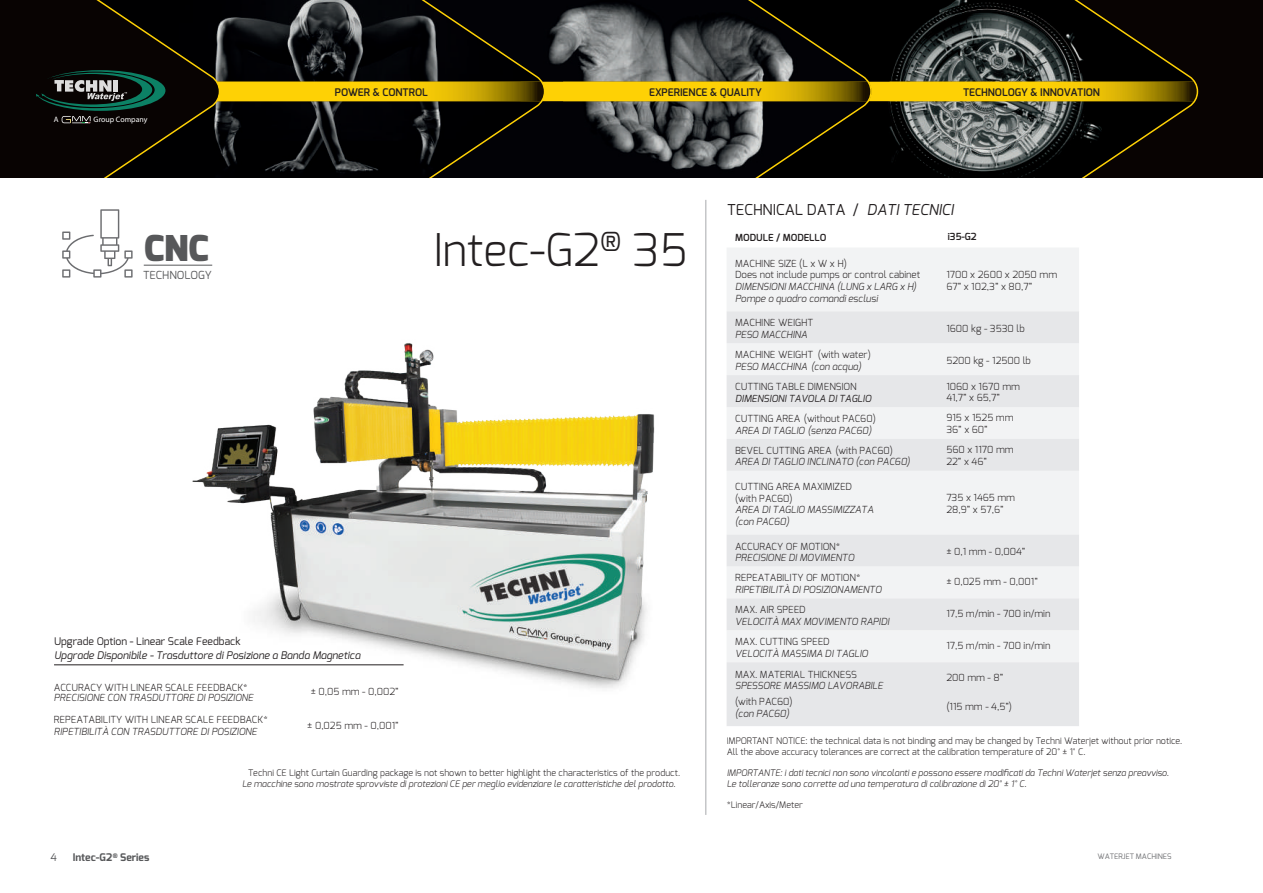
<style>
.page{position:relative;width:1263px;height:893px;background:#fff}
.page>*{position:absolute;margin:0;border:0;box-sizing:border-box;transform-origin:0 0}
.t1{font:300 45px "Exo";color:#231f20}
.t2{font:900 35.55px "Exo";color:#57585a}
.t3{font:15px "Exo";color:#231f20}
.t4{font:11.1px "Exo";color:#57585a}
.t5{font:italic 10.5px "Exo";color:#231f20}
.t6{font:600 10.5px "Exo";color:#231f20}
.t7{font:10.5px "Exo";color:#231f20}
.t8{font:700 10.5px "Exo";color:#57585a}
.t9{font:10.5px "Exo";color:#57585a}
.t10{font:300 9.75px/11.7px "Exo";color:#231f20}
.t11{font:italic 300 9.75px/11.7px "Exo";color:#231f20}
.t12{font:italic 9.75px "Exo";color:#231f20}
.t13{font:600 9.75px "Exo";color:#231f20}
.t14{font:300 9px/10.8px "Exo";color:#231f20}
.t15{font:italic 300 9px/10.8px "Exo";color:#231f20}
.t16{font:7.8px "Myriad Pro";color:#fff}
.t17{font:7.5px "Exo";color:#6c6d70}
.t18{font:800 6.15px "Exo";color:#57585a}
.s1{font-style:italic}
</style>
<div class="page">
<div style="left:0;top:0;width:1262px;height:179px;background:#080302"></div>
<img style="left:872px;top:0;width:114px;height:179px">
<img style="left:546px;top:4px;width:114px;height:175px">
<svg style="left:660px;top:0;width:212px;height:179px"></svg>
<svg style="left:986px;top:0;width:213px;height:179px"></svg>
<img style="left:221px;top:0;width:113px;height:179px">
<svg style="left:221px;top:82px;width:977px;height:19px;background:#e4bc04"></svg>
<svg style="left:9px;top:0;width:212px;height:179px"></svg>
<svg style="left:334px;top:0;width:212px;height:179px"></svg>
<svg style="left:36px;top:70px;width:129px;height:54px"></svg>
<hr style="left:705px;top:200px;width:1px;height:615px;background:#a8a9ad">
<hr style="left:144px;top:265px;width:68px;height:1px;background:#57585a">
<svg style="left:62px;top:209px;width:71px;height:69px"></svg>
<hr style="left:54px;top:665px;width:350px;height:1px;background:#231f20">
<div style="left:727px;top:248px;width:352px;height:63px;background:#f2f3f4"></div>
<svg style="left:727px;top:311px;width:352px;height:415px;fill:#e6e7e9"></svg>
<img style="left:140px;top:317px;width:610px;height:406px">
<p class="t16" style="left:54px;top:114px;width:6px">A</p>
<p class="t16" style="left:94px;top:114px;width:55px">Group Company</p>
<p class="t6" style="left:335px;top:85px;width:95px">POWER &amp; CONTROL</p>
<p class="t6" style="left:649px;top:85px;width:114px">EXPERIENCE &amp; QUALITY</p>
<p class="t6" style="left:963px;top:85px;width:138px">TECHNOLOGY &amp; INNOVATION</p>
<h3 class="t3" style="left:727px;top:200px;width:228px">TECHNICAL DATA / <span class="s1">DATI TECNICI</span></h3>
<h1 class="t1" style="left:433px;top:221px;width:256px">Intec-G2<sup>®</sup> 35</h1>
<p class="t13" style="left:735px;top:231px;width:93px">MODULE / MODELLO</p>
<p class="t10" style="left:735px;top:269px;width:187px">Does not include pumps or control cabinet</p>
<p class="t11" style="left:735px;top:281px;width:183px">DIMENSIONI MACCHINA (LUNG x LARG x H)<br>Pompe o quadro comandi esclusi</p>
<p class="t10" style="left:735px;top:317px;width:79px">MACHINE WEIGHT</p>
<p class="t11" style="left:735px;top:329px;width:74px">PESO MACCHINA</p>
<p class="t10" style="left:735px;top:349px;width:79px">MACHINE WEIGHT</p>
<p class="t11" style="left:735px;top:360px;width:128px">PESO MACCHINA (con acqua)</p>
<p class="t10" style="left:735px;top:381px;width:123px">CUTTING TABLE DIMENSION</p>
<p class="t12" style="left:735px;top:392px;width:138px">DIMENSIONI TAVOLA DI TAGLIO</p>
<p class="t10" style="left:735px;top:413px;width:142px">CUTTING AREA (without PAC60)</p>
<p class="t11" style="left:735px;top:424px;width:138px">AREA DI TAGLIO (senza PAC60)</p>
<p class="t10" style="left:735px;top:444px;width:159px">BEVEL CUTTING AREA (with PAC60)</p>
<p class="t10" style="left:735px;top:481px;width:118px">CUTTING AREA MAXIMIZED (with PAC60)</p>
<p class="t11" style="left:735px;top:504px;width:140px">AREA DI TAGLIO MASSIMIZZATA (con PAC60)</p>
<p class="t10" style="left:735px;top:540px;width:107px">ACCURACY OF MOTION*</p>
<p class="t11" style="left:735px;top:552px;width:121px">PRECISIONE DI MOVIMENTO</p>
<p class="t10" style="left:735px;top:572px;width:127px">REPEATABILITY OF MOTION*</p>
<p class="t11" style="left:735px;top:584px;width:148px">RIPETIBILITÀ DI POSIZIONAMENTO</p>
<p class="t13" style="left:948px;top:231px;width:30px">i35-G2</p>
<h2 class="t2" style="left:144px;top:225px;width:66px">CNC</h2>
<p class="t4" style="left:143px;top:268px;width:70px">TECHNOLOGY</p>
<p class="t10" style="left:735px;top:257px;width:113px">MACHINE SIZE (L x W x H)</p>
<p class="t10" style="left:946px;top:269px;width:112px">1700 x 2600 x 2050 mm<br>67” x 102,3” x 80,7”</p>
<p class="t10" style="left:946px;top:322px;width:80px">1600 kg - 3530 lb</p>
<p class="t10" style="left:946px;top:354px;width:86px">5200 kg - 12500 lb</p>
<p class="t10" style="left:946px;top:380px;width:75px">1060 x 1670 mm<br>41,7” x 65,7”</p>
<p class="t10" style="left:946px;top:412px;width:69px">915 x 1525 mm<br>36” x 60”</p>
<p class="t10" style="left:946px;top:444px;width:69px">560 x 1170 mm<br>22” x 46”</p>
<p class="t10" style="left:946px;top:492px;width:70px">735 x 1465 mm<br>28,9” x 57,6”</p>
<p class="t10" style="left:946px;top:545px;width:81px">± 0,1 mm - 0,004”</p>
<p class="t10" style="left:946px;top:576px;width:93px">± 0,025 mm - 0,001”</p>
<p class="t10" style="left:946px;top:608px;width:106px">17,5 m/min - 700 in/min</p>
<p class="t10" style="left:946px;top:640px;width:106px">17,5 m/min - 700 in/min</p>
<p class="t10" style="left:946px;top:672px;width:58px">200 mm - 8”</p>
<p class="t10" style="left:946px;top:700px;width:67px">(115 mm - 4,5”)</p>
<p class="t10" style="left:818px;top:349px;width:55px">(with water)</p>
<p class="t11" style="left:735px;top:456px;width:177px">AREA DI TAGLIO INCLINATO (con PAC60)</p>
<p class="t10" style="left:735px;top:604px;width:72px">MAX. AIR SPEED</p>
<p class="t11" style="left:735px;top:616px;width:156px">VELOCITÀ MAX MOVIMENTO RAPIDI</p>
<p class="t10" style="left:735px;top:636px;width:96px">MAX. CUTTING SPEED</p>
<p class="t11" style="left:735px;top:647px;width:134px">VELOCITÀ MASSIMA DI TAGLIO</p>
<p class="t10" style="left:735px;top:668px;width:123px">MAX. MATERIAL THICKNESS</p>
<p class="t11" style="left:735px;top:680px;width:149px">SPESSORE MASSIMO LAVORABILE</p>
<p class="t11" style="left:735px;top:708px;width:56px">(con PAC60)</p>
<p class="t7" style="left:54px;top:634px;width:188px">Upgrade Option - Linear Scale Feedback</p>
<p class="t5" style="left:54px;top:649px;width:308px">Upgrade Disponibile - Trasduttore di Posizione a Banda Magnetica</p>
<p class="t10" style="left:54px;top:681px;width:195px">ACCURACY WITH LINEAR SCALE FEEDBACK*</p>
<p class="t11" style="left:54px;top:692px;width:201px">PRECISIONE CON TRASDUTTORE DI POSIZIONE</p>
<p class="t10" style="left:311px;top:685px;width:90px">± 0,05 mm - 0,002”</p>
<p class="t10" style="left:735px;top:696px;width:59px">(with PAC60)</p>
<p class="t10" style="left:54px;top:714px;width:215px">REPEATABILITY WITH LINEAR SCALE FEEDBACK*</p>
<p class="t11" style="left:54px;top:725px;width:205px">RIPETIBILITÀ CON TRASDUTTORE DI POSIZIONE</p>
<p class="t10" style="left:307px;top:719px;width:93px">± 0,025 mm - 0,001”</p>
<p class="t14" style="left:727px;top:735px;width:457px">IMPORTANT NOTICE: the technical data is not binding and may be changed by Techni Waterjet without prior notice.<br>All the above accuracy tolerances are correct at the calibration temperature of 20° ± 1° C.</p>
<p class="t15" style="left:727px;top:767px;width:444px">IMPORTANTE: i dati tecnici non sono vincolanti e possono essere modificati da Techni Waterjet senza preavviso.<br>Le tolleranze sono corrette ad una temperatura di calibrazione di 20° ± 1° C.</p>
<p class="t14" style="left:727px;top:799px;width:78px">*Linear/Axis/Meter</p>
<p class="t14" style="left:248px;top:767px;width:434px">Techni CE Light Curtain Guarding package is not shown to better highlight the characteristics of the product.</p>
<p class="t15" style="left:242px;top:778px;width:435px">Le macchine sono mostrate sprovviste di protezioni CE per meglio evidenziare le caratteristiche del prodotto.</p>
<p class="t18" style="left:113px;top:851px;width:6px">®</p>
<p class="t17" style="left:1097px;top:851px;width:75px">WATERJET MACHINES</p>
<p class="t9" style="left:51px;top:850px;width:8px">4</p>
<p class="t8" style="left:73px;top:850px;width:78px">Intec-G2 Series</p>
</div>
